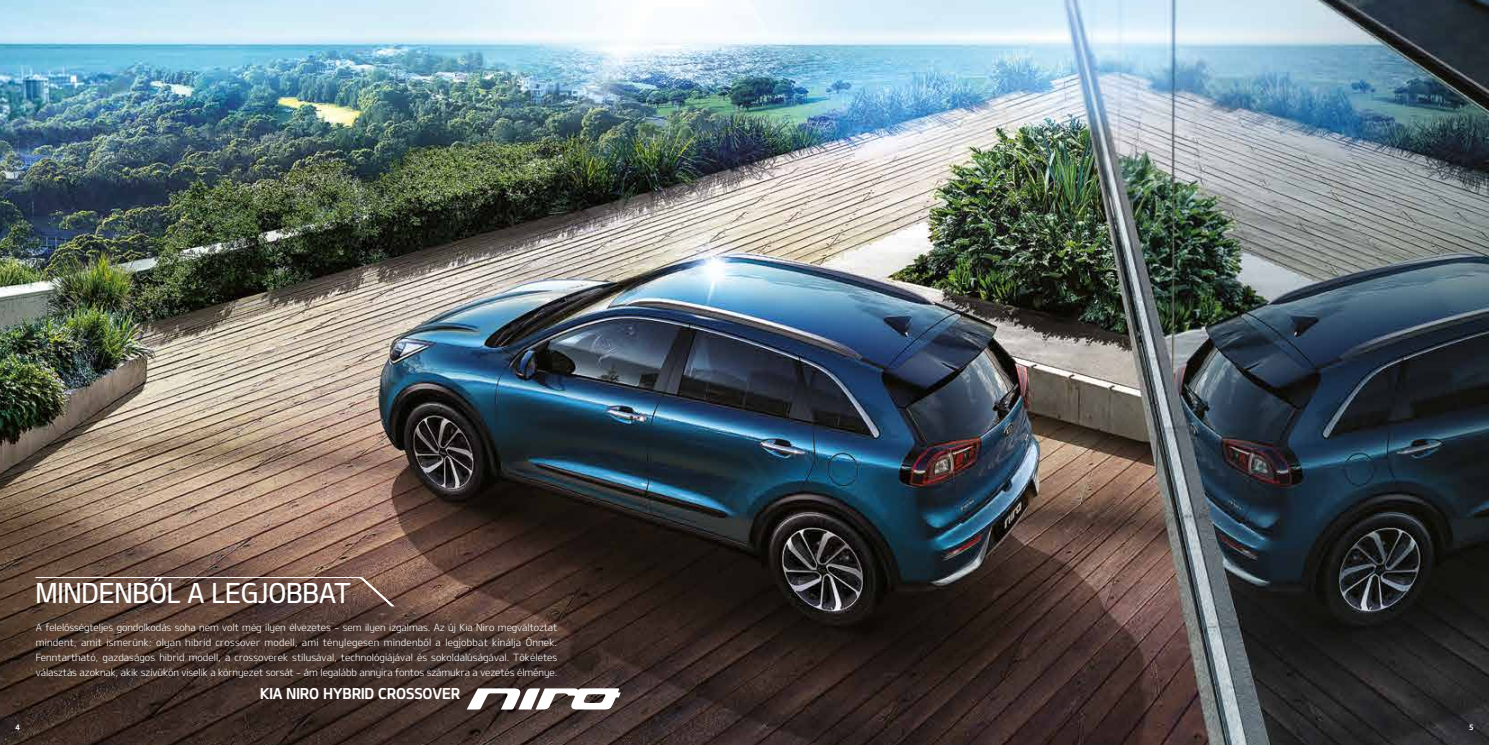
<style>
.page{position:relative;width:1489px;height:745px;background:#fff}
.page>*{position:absolute;margin:0;border:0;box-sizing:border-box;transform-origin:0 0}
.t1{font:27.5px "Design KOTFM";letter-spacing:-.01em;color:#fff;scale:.95 1}
.t2{font:15px "Design KOTFB";letter-spacing:-.01em;color:#fff}
.t3{font:10px/15px "Design KOTFL";letter-spacing:-.005em;color:#fff;text-align:justify;scale:.95 1}
.t4{font:7.5px "Design KOTFB";color:#fff}
</style>
<div class="page">
<img style="left:0;top:0;width:1488px;height:744px">
<svg style="left:466px;top:688px;width:154px;height:21px"></svg>
<svg style="left:35px;top:576px;width:359px;height:30px;background:#674e44"></svg>
<h1 class="t1" style="left:35px;top:575px;width:334px">MINDENBŐL A LEGJOBBAT</h1>
<p class="t3" style="left:36px;top:619px;width:550px">A felelősségteljes gondolkodás soha nem volt még ilyen élvezetes - sem ilyen izgalmas. Az új Kia Niro megváltoztat mindent, amit ismerünk: olyan hibrid crossover modell, ami ténylegesen mindenből a legjobbat kínálja Önnek.<br>Fenntartható, gazdaságos hibrid modell, a crossoverek stílusával, technológiájával és sokoldalúságával. Tökéletes választás azoknak, akik szívükön viselik a környezet sorsát - ám legalább annyira fontos számukra a vezetés élménye.</p>
<h2 class="t2" style="left:260px;top:683px;width:202px">KIA NIRO HYBRID CROSSOVER</h2>
<p class="t4" style="left:15px;top:721px;width:6px">4</p>
<p class="t4" style="left:1468px;top:721px;width:6px">5</p>
</div>
